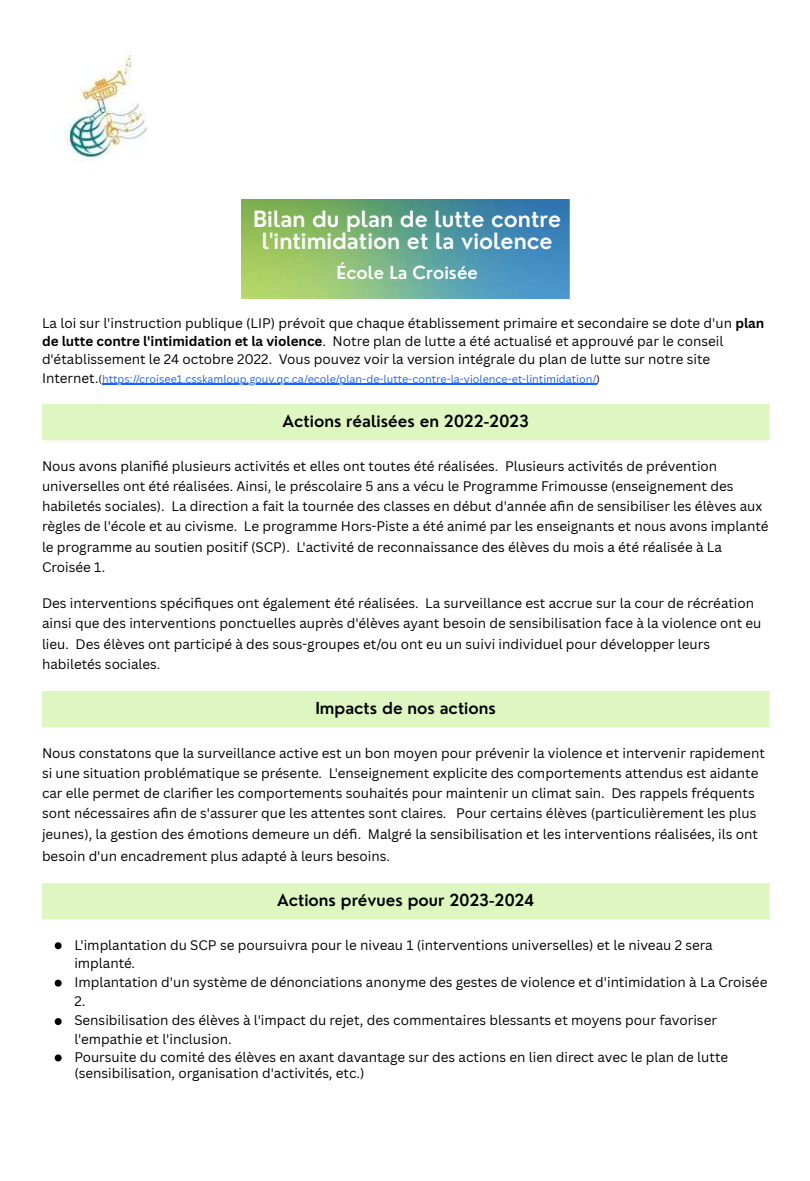
<style>
.page{position:relative;width:810px;height:1181px;background:#fff}
.page>*{position:absolute;margin:0;border:0;box-sizing:border-box;transform-origin:0 0}
.t1{font:600 21.9px/21.9px "Nourd";color:#fff;text-align:center}
.t2{font:600 17.55px "Nourd";color:#fff}
.t3{font:600 16.2px "Nourd";color:#000}
.t4{font:13.5px/20.2px "Canva Sans";color:#000}
.t5{font:10.8px "Canva Sans";color:#1a62ff}
.s1{font-weight:700}
.s2{font-size:13.5px;color:#000}
.s3{color:#000}
</style>
<div class="page">
<hr style="left:102px;top:384px;width:494px;height:1px;background:#1a62ff">
<img style="left:65px;top:55px;width:82px;height:107px">
<img style="left:241px;top:200px;width:329px;height:98px">
<div style="left:43px;top:404px;width:726px;height:35px;background:#def6bf"></div>
<hr style="left:42px;top:406px;width:2px;height:32px;background:#def6bf">
<hr style="left:42px;top:404px;width:727px;height:2px;background:#def6bf">
<hr style="left:42px;top:438px;width:727px;height:2px;background:#def6bf">
<div style="left:43px;top:691px;width:726px;height:35px;background:#def6bf"></div>
<hr style="left:42px;top:693px;width:2px;height:32px;background:#def6bf">
<hr style="left:42px;top:691px;width:727px;height:2px;background:#def6bf">
<hr style="left:42px;top:725px;width:727px;height:2px;background:#def6bf">
<div style="left:43px;top:883px;width:726px;height:35px;background:#def6bf"></div>
<hr style="left:42px;top:885px;width:2px;height:32px;background:#def6bf">
<hr style="left:42px;top:883px;width:727px;height:2px;background:#def6bf">
<hr style="left:42px;top:917px;width:727px;height:2px;background:#def6bf">
<svg style="left:55px;top:942px;width:7px;height:7px"></svg>
<svg style="left:55px;top:979px;width:7px;height:7px"></svg>
<svg style="left:55px;top:1018px;width:7px;height:7px"></svg>
<svg style="left:55px;top:1054px;width:7px;height:7px"></svg>
<h1 class="t1" style="left:253px;top:207px;width:310px">Bilan du plan de lutte contre l'intimidation et la violence</h1>
<p class="t2" style="left:336px;top:262px;width:143px">École La Croisée</p>
<p class="t4" style="left:42px;top:314px;width:724px;line-height:18.1px">La loi sur l'instruction publique (LIP) prévoit que chaque établissement primaire et secondaire se dote d'un <span class="s1">plan de lutte contre l'intimidation et la violence</span>. Notre plan de lutte a été actualisé et approuvé par le conseil d'établissement le 24 octobre 2022. Vous pouvez voir la version intégrale du plan de lutte sur notre site</p>
<p class="t5" style="left:42px;top:371px;width:559px"><span class="s2">Internet.</span><span class="s3">(</span>https://croisee1.csskamloup.gouv.qc.ca/ecole/plan-de-lutte-contre-la-violence-et-lintimidation/<span class="s3">)</span></p>
<p class="t3" style="left:283px;top:411px;width:248px">Actions réalisées en 2022-2023</p>
<p class="t4" style="left:42px;top:455px;width:728px">Nous avons planifi é plusieurs activités et elles ont toutes été réalisées. Plusieurs activités de prévention universelles ont été réalisées. Ainsi, le préscolaire 5 ans a vécu le Programme Frimousse (enseignement des habiletés sociales). La direction a fait la tournée des classes en début d'année afi n de sensibiliser les élèves aux règles de l'école et au civisme. Le programme Hors-Piste a été animé par les enseignants et nous avons implanté le programme au soutien positif (SCP). L'activité de reconnaissance des élèves du mois a été réalisée à La Croisée 1.</p>
<p class="t4" style="left:42px;top:592px;width:721px">Des interventions spécifi ques ont également été réalisées. La surveillance est accrue sur la cour de récréation ainsi que des interventions ponctuelles auprès d'élèves ayant besoin de sensibilisation face à la violence ont eu lieu. Des élèves ont participé à des sous-groupes et/ou ont eu un suivi individuel pour développer leurs habiletés sociales.</p>
<p class="t3" style="left:315px;top:698px;width:182px">Impacts de nos actions</p>
<p class="t4" style="left:42px;top:742px;width:724px">Nous constatons que la surveillance active est un bon moyen pour prévenir la violence et intervenir rapidement si une situation problématique se présente. L'enseignement explicite des comportements attendus est aidante car elle permet de clarifier les comportements souhaités pour maintenir un climat sain. Des rappels fréquents sont nécessaires afi n de s'assurer que les attentes sont claires. Pour certains élèves (particulièrement les plus jeunes), la gestion des émotions demeure un défi . Malgré la sensibilisation et les interventions réalisées, ils ont</p>
<p class="t4" style="left:42px;top:845px;width:350px">besoin d'un encadrement plus adapté à leurs besoins.</p>
<p class="t3" style="left:277px;top:890px;width:259px">Actions prévues pour 2023-2024</p>
<p class="t4" style="left:74px;top:935px;width:695px;line-height:18.8px">L'implantation du SCP se poursuivra pour le niveau 1 (interventions universelles) et le niveau 2 sera implanté.<br>Implantation d'un système de dénonciations anonyme des gestes de violence et d'intimidation à La Croisée 2.<br>Sensibilisation des élèves à l'impact du rejet, des commentaires blessants et moyens pour favoriser l'empathie et l'inclusion.<br>Poursuite du comité des élèves en axant davantage sur des actions en lien direct avec le plan de lutte</p>
<p class="t4" style="left:74px;top:1062px;width:292px">(sensibilisation, organisation d'activités, etc.)</p>
</div>
